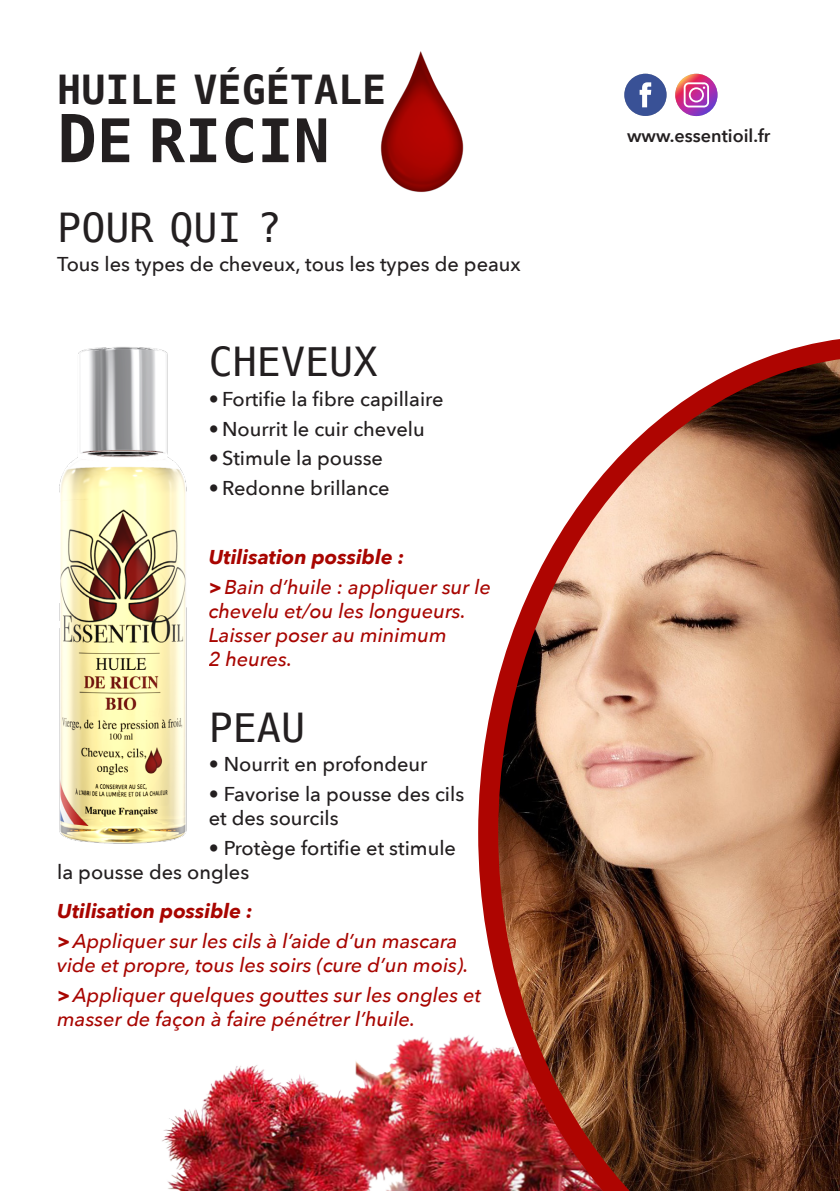
<style>
.page{position:relative;width:840px;height:1191px;background:#fff}
.page>*{position:absolute;margin:0;border:0;box-sizing:border-box;transform-origin:0 0}
.t1{font:700 60px "Menlo";color:#231f20}
.t2{font:40px "Menlo";color:#231f20}
.t3{font:700 40px "Menlo";color:#231f20}
.t4{font:italic 500 20px/24px "Avenir Next";color:#a80500}
.t5{font:500 20px/24px "Avenir Next";color:#231f20}
.t6{font:italic 700 20px "Avenir Next";color:#a80500}
.t7{font:600 18px "Avenir Next";color:#231f20}
.s1{font-size:66px}
.s2{font-weight:700}
</style>
<div class="page">
<img style="left:162px;top:1035px;width:316px;height:156px">
<img style="left:478px;top:339px;width:361px;height:852px">
<img style="left:380px;top:51px;width:84px;height:141px">
<svg style="left:674px;top:74px;width:43px;height:42px"></svg>
<svg style="left:683px;top:82px;width:25px;height:25px"></svg>
<div style="left:624px;top:74px;width:42px;height:42px;background:#395196;border-radius:50%"></div>
<svg style="left:639px;top:82px;width:12px;height:25px"></svg>
<img style="left:59px;top:347px;width:128px;height:497px">
<p class="t3" style="left:57px;top:62px;width:330px">HUILE VÉGÉTALE</p>
<p class="t1" style="left:57px;top:99px;width:274px"><span class="s1">D</span>E RICIN</p>
<p class="t2" style="left:57px;top:200px;width:225px">POUR QUI ?</p>
<p class="t5" style="left:57px;top:252px;width:464px">Tous les types de cheveux, tous les types de peaux</p>
<p class="t2" style="left:208px;top:335px;width:170px">CHEVEUX</p>
<p class="t5" style="left:208px;top:386px;width:236px">• Fortifie la fibre capillaire</p>
<p class="t5" style="left:208px;top:416px;width:217px">• Nourrit le cuir chevelu</p>
<p class="t5" style="left:208px;top:446px;width:176px">• Stimule la pousse</p>
<p class="t5" style="left:208px;top:475px;width:182px">• Redonne brillance</p>
<p class="t6" style="left:208px;top:540px;width:197px">Utilisation possible :</p>
<p class="t4" style="left:208px;top:574px;width:283px"><span class="s2">&gt;</span>Bain d’huile : appliquer sur le chevelu et/ou les longueurs.<br>Laisser poser au minimum<br>2 heures.</p>
<p class="t2" style="left:208px;top:700px;width:98px">PEAU</p>
<p class="t5" style="left:208px;top:751px;width:220px">• Nourrit en profondeur</p>
<p class="t5" style="left:208px;top:781px;width:257px">• Favorise la pousse des cils et des sourcils</p>
<p class="t5" style="left:57px;top:835px;width:400px;text-indent:151px">• Protège fortifie et stimule la pousse des ongles</p>
<p class="t6" style="left:57px;top:894px;width:197px">Utilisation possible :</p>
<p class="t4" style="left:57px;top:928px;width:412px"><span class="s2">&gt;</span>Appliquer sur les cils à l’aide d’un mascara vide et propre, tous les soirs (cure d’un mois).</p>
<p class="t4" style="left:57px;top:982px;width:425px"><span class="s2">&gt;</span>Appliquer quelques gouttes sur les ongles et masser de façon à faire pénétrer l’huile.</p>
<p class="t7" style="left:626px;top:120px;width:145px">www.essentioil.fr</p>
</div>
